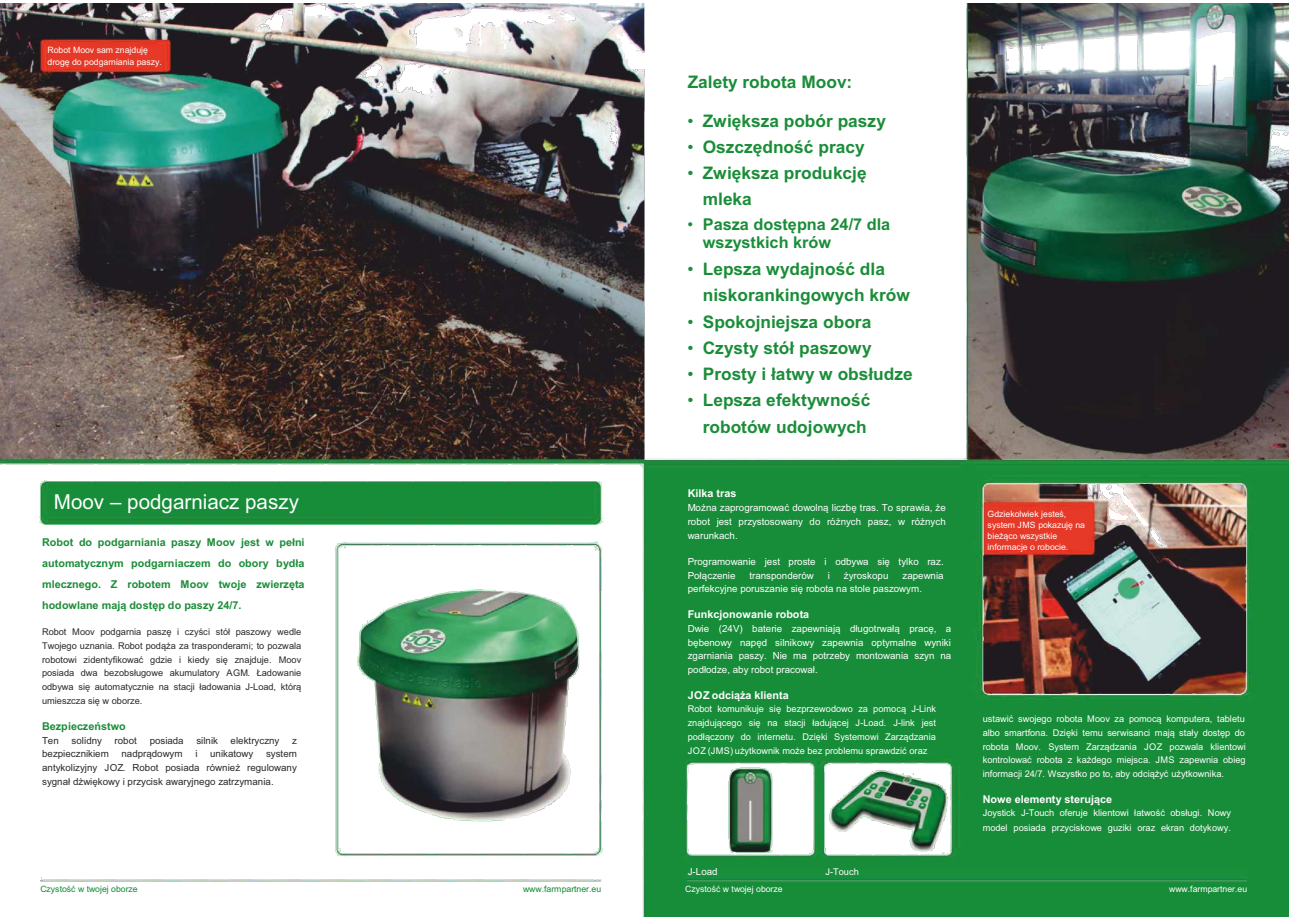
<style>
.page{position:relative;width:1289px;height:919px;background:#fff}
.page>*{position:absolute;margin:0;border:0;box-sizing:border-box;transform-origin:0 0}
.t1{font:20.55px "Arial";color:#fefefe}
.t2{font:700 17.25px/26px "Arial";color:#1b8d39}
.t3{font:700 16.2px/18.6px "Arial";color:#1b8d39}
.t4{font:700 10.8px/21.1px "Arial";color:#1b8d39}
.t5{font:700 10.8px "Arial";color:#fefefe}
.t6{font:9.75px/13.6px "Arial";color:#fefefe;text-align:justify}
.t7{font:9.75px/13.6px "Arial";color:#2b2a29}
.t8{font:9.3px/13.6px "Arial";color:#fefefe;text-align:justify}
.t9{font:9.3px/13.8px "Arial";color:#2b2a29;text-align:right}
.t10{font:8.7px/10.9px "Arial";color:#fefefe}
.t11{font:8.7px "Arial";color:#0f8b33}
.s1{font-weight:400}
</style>
<div class="page">
<img style="left:0;top:4px;width:1288px;height:912px">
<p class="t10" style="left:48px;top:45px;width:116px">Robot Moov sam znajduję drogę do podgarniania paszy.</p>
<h1 class="t1" style="left:54px;top:493px;width:246px">Moov – podgarniacz paszy</h1>
<p class="t4" style="left:42px;top:532px;width:264px">Robot do podgarniania paszy Moov jest w pełni</p>
<p class="t4" style="left:131px;top:553px;width:175px">podgarniaczem do obory bydła</p>
<p class="t4" style="left:111px;top:574px;width:195px">Z robotem Moov twoje zwierzęta</p>
<p class="t4" style="left:42px;top:596px;width:201px">hodowlane mają dostęp do paszy 24/7.</p>
<p class="t9" style="left:42px;top:626px;width:261px">Robot Moov podgarnia paszę i czyści stół paszowy wedle Twojego uznania. Robot podąża za trasponderami; to pozwala robotowi zidentyfikować gdzie i kiedy się znajduje. Moov posiada dwa bezobsługowe akumulatory AGM. Ładowanie stacji ładowania J-Load, którą</p>
<p class="t4" style="left:42px;top:553px;width:83px">automatycznym mlecznego.</p>
<p class="t9" style="left:42px;top:681px;width:128px;text-align:left">odbywa się automatycznie na umieszcza się w oborze.</p>
<p class="t4" style="left:42px;top:716px;width:85px">Bezpieczeństwo</p>
<p class="t7" style="left:42px;top:734px;width:18px">Ten</p>
<p class="t7" style="left:71px;top:734px;width:32px">solidny</p>
<p class="t7" style="left:115px;top:734px;width:24px">robot</p>
<p class="t7" style="left:42px;top:748px;width:68px">bezpiecznikiem</p>
<p class="t7" style="left:150px;top:734px;width:36px">posiada</p>
<p class="t7" style="left:196px;top:734px;width:23px">silnik</p>
<p class="t7" style="left:231px;top:734px;width:50px">elektryczny</p>
<p class="t7" style="left:292px;top:734px;width:6px">z</p>
<p class="t7" style="left:195px;top:748px;width:4px">i</p>
<p class="t7" style="left:210px;top:748px;width:45px">unikatowy</p>
<p class="t7" style="left:266px;top:748px;width:32px">system</p>
<p class="t7" style="left:132px;top:761px;width:166px">Robot posiada również regulowany</p>
<p class="t7" style="left:42px;top:775px;width:233px">sygnał dżwiękowy i przycisk awaryjnego zatrzymania.</p>
<p class="t7" style="left:42px;top:748px;width:142px;text-indent:79px">nadprądowym antykolizyjny JOZ.</p>
<h2 class="t2" style="left:687px;top:71px;width:166px">Zalety robota Moov:</h2>
<h2 class="t2" style="left:687px;top:109px;width:200px"><span class="s1">•</span> Zwiększa pobór paszy</h2>
<h2 class="t2" style="left:687px;top:135px;width:179px"><span class="s1">•</span> Oszczędność pracy</h2>
<h2 class="t2" style="left:702px;top:161px;width:165px;text-indent:-15px"><span class="s1">•</span> Zwiększa produkcję mleka</h2>
<h3 class="t3" style="left:702px;top:216px;width:189px;text-indent:-15px"><span class="s1">•</span> Pasza dostępna 24/7 dla wszystkich krów</h3>
<h2 class="t2" style="left:702px;top:258px;width:208px;text-indent:-15px"><span class="s1">•</span> Lepsza wydajność dla niskorankingowych krów</h2>
<h2 class="t2" style="left:687px;top:310px;width:185px"><span class="s1">•</span> Spokojniejsza obora</h2>
<h2 class="t2" style="left:687px;top:336px;width:186px"><span class="s1">•</span> Czysty stół paszowy</h2>
<h2 class="t2" style="left:687px;top:362px;width:227px"><span class="s1">•</span> Prosty i łatwy w obsłudze</h2>
<h2 class="t2" style="left:687px;top:387px;width:184px;line-height:27px;text-align:right"><span class="s1">•</span> Lepsza efektywność robotów udojowych</h2>
<p class="t5" style="left:687px;top:489px;width:50px">Kilka tras</p>
<p class="t6" style="left:687px;top:502px;width:260px">Można zaprogramować dowolną liczbę tras. To sprawia, że robot jest przystosowany do różnych pasz, w różnych warunkach.</p>
<p class="t6" style="left:687px;top:556px;width:258px">Programowanie jest proste i odbywa się tylko raz.<br>Połączenie</p>
<p class="t6" style="left:749px;top:569px;width:66px">transponderów</p>
<p class="t6" style="left:827px;top:569px;width:4px">i</p>
<p class="t6" style="left:844px;top:569px;width:46px">żyroskopu</p>
<p class="t6" style="left:687px;top:569px;width:257px;text-indent:215px">zapewnia perfekcyjne poruszanie się robota na stole paszowym.</p>
<p class="t5" style="left:687px;top:610px;width:123px">Funkcjonowanie robota</p>
<p class="t6" style="left:687px;top:622px;width:265px">Dwie (24V) baterie zapewniają długotrwałą pracę, a bębenowy napęd silnikowy zapewnia optymalne wyniki zgarniania paszy. Nie ma potrzeby montowania szyn na podłodze, aby robot pracował.</p>
<p class="t5" style="left:688px;top:691px;width:102px">JOZ odciąża klienta</p>
<p class="t8" style="left:687px;top:702px;width:250px">Robot komunikuje się bezprzewodowo za pomocą J-Link znajdującego się na stacji ładującej J-Load. J-link jest podłączony do internetu. Dzięki Systemowi Zarządzania JOZ (JMS) użytkownik może bez problemu sprawdzić oraz</p>
<p class="t6" style="left:687px;top:865px;width:31px">J-Load</p>
<p class="t8" style="left:825px;top:865px;width:35px">J-Touch</p>
<p class="t10" style="left:987px;top:509px;width:99px">Gdziekolwiek jesteś, system JMS pokazuję na bieżąco wszystkie informacje o robocie.</p>
<p class="t8" style="left:982px;top:713px;width:265px">ustawić swojego robota Moov za pomocą komputera, tabletu albo smartfona. Dzięki temu serwisanci mają stały dostęp do robota Moov. System Zarządzania JOZ pozwala klientowi kontrolować robota z każdego miejsca. JMS zapewnia obieg informacji 24/7. Wszystko po to, aby odciążyć użytkownika.</p>
<p class="t5" style="left:982px;top:794px;width:131px">Nowe elementy sterujące</p>
<p class="t8" style="left:982px;top:806px;width:250px;line-height:14.5px">Joystick J-Touch oferuje klientowi łatwość obsługi. Nowy model posiada przyciskowe guziki oraz ekran dotykowy.</p>
<p class="t11" style="left:40px;top:885px;width:99px">Czystość w twojej oborze</p>
<p class="t10" style="left:1169px;top:884px;width:79px">www.farmpartner.eu</p>
<p class="t11" style="left:523px;top:886px;width:80px">www.farmpartner.eu</p>
<p class="t10" style="left:685px;top:884px;width:99px">Czystość w twojej oborze</p>
</div>
